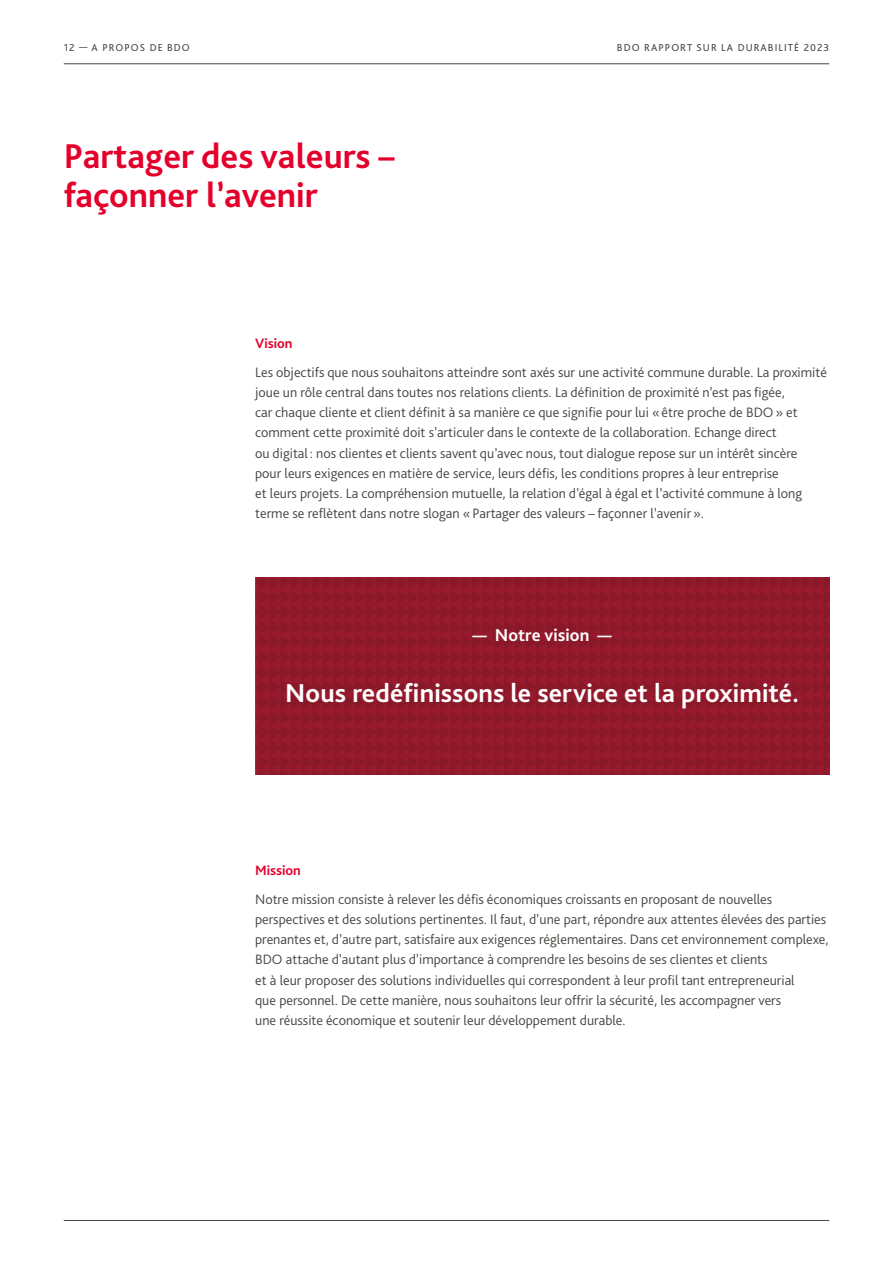
<style>
.page{position:relative;width:893px;height:1263px;background:#fff}
.page>*{position:absolute;margin:0;border:0;box-sizing:border-box;transform-origin:0 0}
.t1{font:700 36px/39px "Bliss Pro";color:#e4002b}
.t2{font:700 27px "Bliss Pro";letter-spacing:.005em;color:#fff}
.t3{font:700 18px "Bliss Pro";letter-spacing:.005em;color:#fff}
.t4{font:300 14.25px/20.2px "Bliss Pro";color:#484441}
.t5{font:700 14.25px "Bliss Pro";color:#e4002b}
.t6{font:10.5px "Bliss Pro";letter-spacing:.1em;color:#484441}
</style>
<div class="page">
<hr style="left:64px;top:63px;width:765px;height:1px;background:#484441">
<hr style="left:64px;top:1220px;width:765px;height:1px;background:#484441">
<img style="left:255px;top:578px;width:574px;height:196px">
<p class="t6" style="left:64px;top:40px;width:128px">12 — A PROPOS DE BDO</p>
<p class="t6" style="left:617px;top:40px;width:214px">BDO RAPPORT SUR LA DURABILITÉ 2023</p>
<h1 class="t1" style="left:64px;top:136px;width:332px">Partager des valeurs – façonner l’avenir</h1>
<p class="t5" style="left:255px;top:334px;width:39px">Vision</p>
<p class="t4" style="left:255px;top:361px;width:573px">Les objectifs que nous souhaitons atteindre sont axés sur une activité commune durable. La proximité joue un rôle central dans toutes nos relations clients. La définition de proximité n’est pas figée,<br>car chaque cliente et client définit à sa manière ce que signifie pour lui «être proche de BDO» et comment cette proximité doit s’articuler dans le contexte de la collaboration. Echange direct<br>ou digital : nos clientes et clients savent qu’avec nous, tout dialogue repose sur un intérêt sincère pour leurs exigences en matière de service, leurs défis, les conditions propres à leur entreprise<br>et leurs projets. La compréhension mutuelle, la relation d’égal à égal et l’activité commune à long terme se reflètent dans notre slogan «Partager des valeurs – façonner l’avenir».</p>
<p class="t3" style="left:472px;top:624px;width:141px">— Notre vision —</p>
<h2 class="t2" style="left:285px;top:677px;width:515px">Nous redéfinissons le service et la proximité.</h2>
<p class="t5" style="left:255px;top:861px;width:47px">Mission</p>
<p class="t4" style="left:255px;top:888px;width:575px">Notre mission consiste à relever les défis économiques croissants en proposant de nouvelles perspectives et des solutions pertinentes. Il faut, d’une part, répondre aux attentes élevées des parties prenantes et, d’autre part, satisfaire aux exigences réglementaires. Dans cet environnement complexe, BDO attache d’autant plus d’importance à comprendre les besoins de ses clientes et clients<br>et à leur proposer des solutions individuelles qui correspondent à leur profil tant entrepreneurial<br>que personnel. De cette manière, nous souhaitons leur offrir la sécurité, les accompagner vers<br>une réussite économique et soutenir leur développement durable.</p>
</div>
